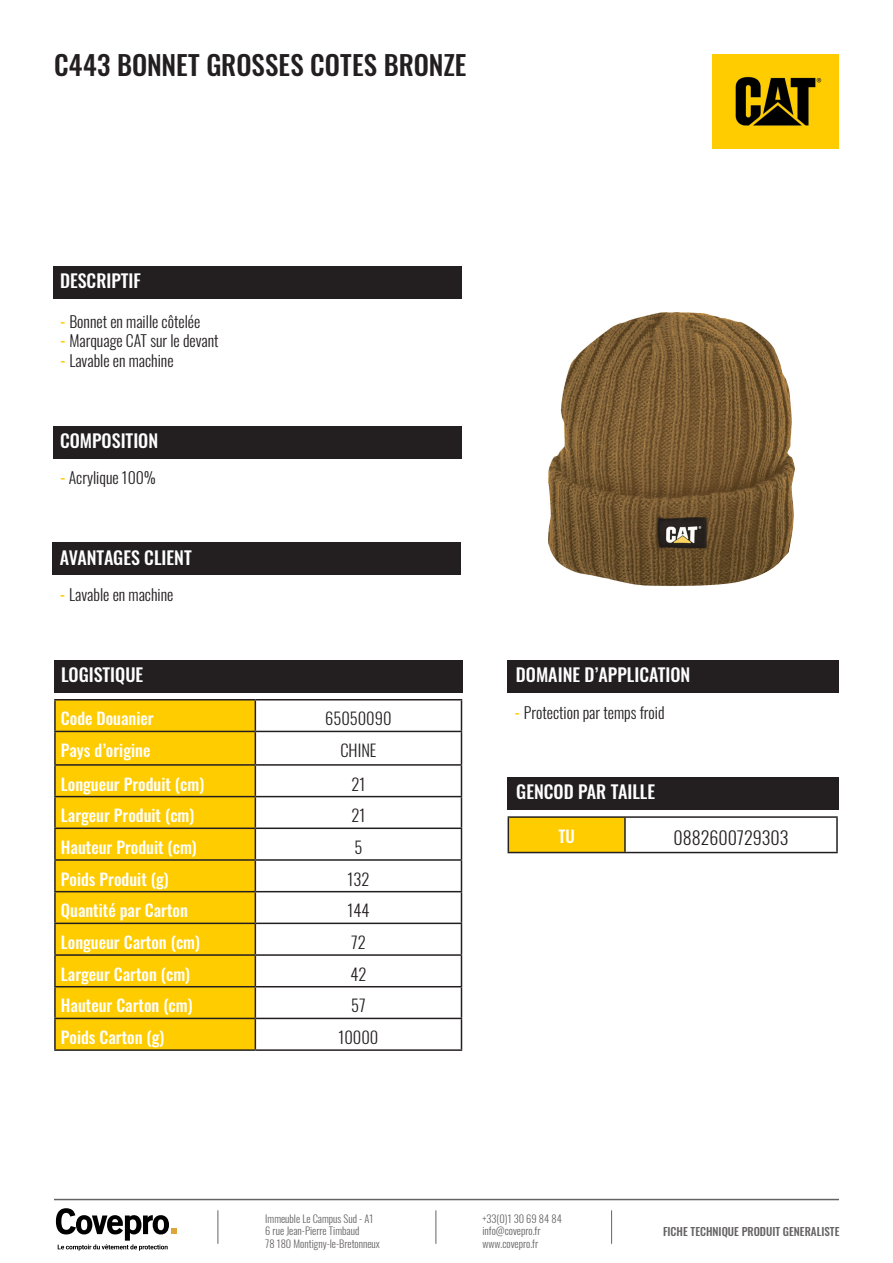
<style>
.page{position:relative;width:893px;height:1263px;background:#fff}
.page>*{position:absolute;margin:0;border:0;box-sizing:border-box;transform-origin:0 0}
.t1{font:500 27px "Oswald";color:#231f20}
.t2{font:500 18px "Oswald";color:#fff}
.t3{font:300 18px "Oswald";color:#231f20}
.t4{font:500 16.5px "Oswald";color:#fff}
.t5{font:300 16.5px "Oswald";color:#231f20}
.t6{font:300 15.75px "Oswald";color:#231f20}
.t7{font:500 11.1px "Oswald";color:#231f20}
.t8{font:300 10.5px/12.6px "Oswald";color:#231f20}
.s1{font-weight:500;color:#fc0}
</style>
<div class="page">
<hr style="left:54px;top:1199px;width:785px;height:1px;background:#231f20">
<hr style="left:218px;top:1210px;width:1px;height:34px;background:#231f20">
<hr style="left:435px;top:1210px;width:1px;height:34px;background:#231f20">
<hr style="left:611px;top:1210px;width:1px;height:34px;background:#231f20">
<img style="left:712px;top:54px;width:127px;height:94px">
<div style="left:53px;top:267px;width:408px;height:32px;background:#231f20"></div>
<div style="left:53px;top:426px;width:408px;height:32px;background:#231f20"></div>
<div style="left:53px;top:543px;width:408px;height:32px;background:#231f20"></div>
<div style="left:54px;top:660px;width:408px;height:32px;background:#231f20"></div>
<div style="left:507px;top:661px;width:332px;height:32px;background:#231f20"></div>
<div style="left:508px;top:778px;width:331px;height:32px;background:#231f20"></div>
<div style="left:56px;top:700px;width:199px;height:349px;background:#fc0"></div>
<hr style="left:461px;top:732px;width:1px;height:32px;background:#231f20">
<hr style="left:255px;top:764px;width:207px;height:2px;background:#231f20">
<hr style="left:461px;top:766px;width:1px;height:30px;background:#231f20">
<hr style="left:255px;top:796px;width:207px;height:1px;background:#231f20">
<hr style="left:461px;top:797px;width:1px;height:30px;background:#231f20">
<hr style="left:255px;top:827px;width:207px;height:2px;background:#231f20">
<hr style="left:461px;top:829px;width:1px;height:30px;background:#231f20">
<hr style="left:255px;top:859px;width:207px;height:2px;background:#231f20">
<hr style="left:461px;top:861px;width:1px;height:30px;background:#231f20">
<hr style="left:255px;top:891px;width:207px;height:1px;background:#231f20">
<hr style="left:461px;top:892px;width:1px;height:30px;background:#231f20">
<hr style="left:255px;top:922px;width:207px;height:2px;background:#231f20">
<hr style="left:461px;top:924px;width:1px;height:30px;background:#231f20">
<hr style="left:255px;top:954px;width:207px;height:2px;background:#231f20">
<hr style="left:461px;top:956px;width:1px;height:30px;background:#231f20">
<hr style="left:255px;top:986px;width:207px;height:1px;background:#231f20">
<hr style="left:461px;top:987px;width:1px;height:31px;background:#231f20">
<hr style="left:255px;top:1018px;width:207px;height:1px;background:#231f20">
<hr style="left:461px;top:1019px;width:1px;height:30px;background:#231f20">
<hr style="left:255px;top:1049px;width:207px;height:2px;background:#231f20">
<hr style="left:255px;top:699px;width:207px;height:1px;background:#231f20">
<hr style="left:461px;top:700px;width:1px;height:31px;background:#231f20">
<hr style="left:255px;top:731px;width:207px;height:1px;background:#231f20">
<hr style="left:54px;top:699px;width:201px;height:1px;background:#231f20">
<hr style="left:54px;top:700px;width:2px;height:31px;background:#231f20">
<hr style="left:255px;top:700px;width:1px;height:31px;background:#231f20">
<hr style="left:54px;top:731px;width:201px;height:1px;background:#231f20">
<hr style="left:54px;top:732px;width:2px;height:32px;background:#231f20">
<hr style="left:255px;top:732px;width:1px;height:32px;background:#231f20">
<hr style="left:54px;top:764px;width:201px;height:2px;background:#231f20">
<hr style="left:54px;top:766px;width:2px;height:30px;background:#231f20">
<hr style="left:255px;top:766px;width:1px;height:30px;background:#231f20">
<hr style="left:54px;top:796px;width:201px;height:1px;background:#231f20">
<hr style="left:54px;top:797px;width:2px;height:30px;background:#231f20">
<hr style="left:255px;top:797px;width:1px;height:30px;background:#231f20">
<hr style="left:54px;top:827px;width:201px;height:2px;background:#231f20">
<hr style="left:54px;top:829px;width:2px;height:30px;background:#231f20">
<hr style="left:255px;top:829px;width:1px;height:30px;background:#231f20">
<hr style="left:54px;top:859px;width:201px;height:2px;background:#231f20">
<hr style="left:54px;top:861px;width:2px;height:30px;background:#231f20">
<hr style="left:255px;top:861px;width:1px;height:30px;background:#231f20">
<hr style="left:54px;top:891px;width:201px;height:1px;background:#231f20">
<hr style="left:54px;top:892px;width:2px;height:30px;background:#231f20">
<hr style="left:255px;top:892px;width:1px;height:30px;background:#231f20">
<hr style="left:54px;top:922px;width:201px;height:2px;background:#231f20">
<hr style="left:54px;top:924px;width:2px;height:30px;background:#231f20">
<hr style="left:255px;top:924px;width:1px;height:30px;background:#231f20">
<hr style="left:54px;top:954px;width:201px;height:2px;background:#231f20">
<hr style="left:54px;top:956px;width:2px;height:30px;background:#231f20">
<hr style="left:255px;top:956px;width:1px;height:30px;background:#231f20">
<hr style="left:54px;top:986px;width:201px;height:1px;background:#231f20">
<hr style="left:54px;top:987px;width:2px;height:31px;background:#231f20">
<hr style="left:255px;top:987px;width:1px;height:31px;background:#231f20">
<hr style="left:54px;top:1018px;width:201px;height:1px;background:#231f20">
<hr style="left:54px;top:1019px;width:2px;height:30px;background:#231f20">
<hr style="left:255px;top:1019px;width:1px;height:30px;background:#231f20">
<hr style="left:54px;top:1049px;width:201px;height:2px;background:#231f20">
<img style="left:548px;top:312px;width:247px;height:274px">
<div style="left:508px;top:817px;width:117px;height:35px;background:#fc0"></div>
<hr style="left:625px;top:816px;width:213px;height:2px;background:#231f20">
<hr style="left:836px;top:818px;width:2px;height:34px;background:#231f20">
<hr style="left:625px;top:852px;width:213px;height:1px;background:#231f20">
<hr style="left:508px;top:816px;width:117px;height:2px;background:#231f20">
<hr style="left:508px;top:818px;width:1px;height:34px;background:#231f20">
<hr style="left:624px;top:818px;width:2px;height:34px;background:#231f20">
<hr style="left:508px;top:852px;width:117px;height:1px;background:#231f20">
<svg style="left:56px;top:1208px;width:121px;height:43px"></svg>
<p class="t1" style="left:54px;top:51px;width:414px">C443 BONNET GROSSES COTES BRONZE</p>
<p class="t2" style="left:60px;top:272px;width:82px">DESCRIPTIF</p>
<p class="t6" style="left:60px;top:307px;width:142px"><span class="s1">-</span> Bonnet en maille côtelée</p>
<p class="t6" style="left:60px;top:327px;width:160px"><span class="s1">-</span> Marquage CAT sur le devant</p>
<p class="t6" style="left:60px;top:346px;width:115px"><span class="s1">-</span> Lavable en machine</p>
<p class="t2" style="left:60px;top:431px;width:100px">COMPOSITION</p>
<p class="t6" style="left:60px;top:464px;width:97px"><span class="s1">-</span> Acrylique 100%</p>
<p class="t2" style="left:60px;top:548px;width:133px">AVANTAGES CLIENT</p>
<p class="t6" style="left:60px;top:580px;width:115px"><span class="s1">-</span> Lavable en machine</p>
<p class="t2" style="left:61px;top:665px;width:84px">LOGISTIQUE</p>
<p class="t2" style="left:516px;top:666px;width:176px">DOMAINE D’APPLICATION</p>
<p class="t4" style="left:61px;top:710px;width:94px">Code Douanier</p>
<p class="t5" style="left:325px;top:704px;width:68px">65050090</p>
<p class="t4" style="left:61px;top:742px;width:91px">Pays d’origine</p>
<p class="t5" style="left:340px;top:736px;width:38px">CHINE</p>
<p class="t4" style="left:61px;top:775px;width:145px">Longueur Produit (cm)</p>
<p class="t5" style="left:351px;top:769px;width:16px">21</p>
<p class="t4" style="left:61px;top:807px;width:135px">Largeur Produit (cm)</p>
<p class="t5" style="left:351px;top:801px;width:16px">21</p>
<p class="t4" style="left:61px;top:839px;width:137px">Hauteur Produit (cm)</p>
<p class="t5" style="left:354px;top:832px;width:9px">5</p>
<p class="t4" style="left:61px;top:870px;width:109px">Poids Produit (g)</p>
<p class="t5" style="left:347px;top:864px;width:24px">132</p>
<p class="t4" style="left:61px;top:902px;width:128px">Quantité par Carton</p>
<p class="t5" style="left:347px;top:896px;width:24px">144</p>
<p class="t4" style="left:61px;top:934px;width:141px">Longueur Carton (cm)</p>
<p class="t5" style="left:351px;top:928px;width:16px">72</p>
<p class="t4" style="left:61px;top:965px;width:131px">Largeur Carton (cm)</p>
<p class="t5" style="left:350px;top:959px;width:18px">42</p>
<p class="t4" style="left:61px;top:997px;width:133px">Hauteur Carton (cm)</p>
<p class="t5" style="left:351px;top:991px;width:16px">57</p>
<p class="t4" style="left:61px;top:1029px;width:105px">Poids Carton (g)</p>
<p class="t5" style="left:338px;top:1023px;width:42px">10000</p>
<p class="t6" style="left:514px;top:698px;width:152px"><span class="s1">-</span> Protection par temps froid</p>
<p class="t2" style="left:516px;top:782px;width:140px">GENCOD PAR TAILLE</p>
<p class="t4" style="left:558px;top:827px;width:18px">TU</p>
<p class="t3" style="left:673px;top:821px;width:116px">0882600729303</p>
<p class="t8" style="left:265px;top:1211px;width:116px">Immeuble Le Campus Sud - A1<br>6 rue Jean-Pierre Timbaud<br>78 180 Montigny-le-Bretonneux</p>
<p class="t8" style="left:482px;top:1211px;width:81px">+33(0)1 30 69 84 84 info@covepro.fr www.covepro.fr</p>
<p class="t7" style="left:663px;top:1226px;width:178px">FICHE TECHNIQUE PRODUIT GENERALISTE</p>
</div>
